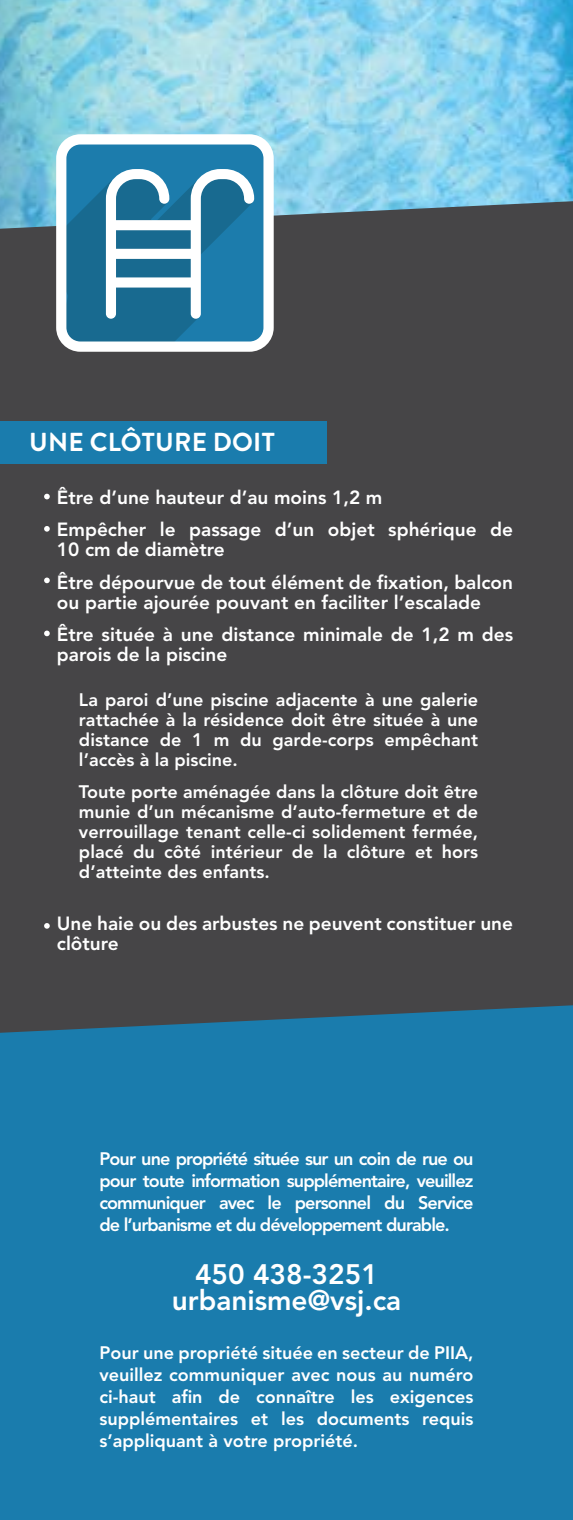
<style>
.page{position:relative;width:573px;height:1520px;background:#fff}
.page>*{position:absolute;margin:0;border:0;box-sizing:border-box;transform-origin:0 0}
.t1{font:800 28px/26px "Avenir LT Std";color:#fff;text-align:center}
.t2{font:700 26px "Brandon Grotesque";letter-spacing:.01em;color:#fff}
.t3{font:800 19px/32px "Avenir LT Std";color:#fff}
.t4{font:800 18px/22px "Avenir LT Std";color:#fff;text-align:justify}
</style>
<div class="page">
<div style="left:0;top:0;width:573px;height:1519px;background:#1a7cad"></div>
<img style="left:0;top:0;width:573px;height:201px">
<div style="left:0;top:201px;width:573px;height:831px;background:#464547"></div>
<svg style="left:56px;top:134px;width:218px;height:218px"></svg>
<svg style="left:63px;top:169px;width:191px;height:177px"></svg>
<svg style="left:44px;top:494px;width:6px;height:5px"></svg>
<svg style="left:44px;top:526px;width:6px;height:5px"></svg>
<svg style="left:44px;top:577px;width:6px;height:6px"></svg>
<svg style="left:44px;top:630px;width:6px;height:6px"></svg>
<svg style="left:44px;top:923px;width:6px;height:5px"></svg>
<div style="left:0;top:422px;width:327px;height:42px;background:#1a7cad"></div>
<h2 class="t2" style="left:29px;top:424px;width:247px">UNE CLÔTU RE DOIT</h2>
<p class="t3" style="left:57px;top:482px;width:457px">Être d’une hauteur d’au moins 1,2 m<br>Empêcher le passage d’un objet sphérique de</p>
<p class="t3" style="left:57px;top:534px;width:457px">10 cm de diamètre<br>Être dépourvue de tout élément de fixation, balcon</p>
<p class="t3" style="left:57px;top:586px;width:457px">ou partie ajourée pouvant en faciliter l’escalade<br>Être située à une distance minimale de 1,2 m des</p>
<p class="t3" style="left:57px;top:638px;width:172px">parois de la piscine</p>
<p class="t4" style="left:79px;top:690px;width:400px;line-height:20px">La paroi d’une piscine adjacente à une galerie rattachée à la résidence doit être située à une distance de 1 m du garde-corps empêchant l’accès à la piscine.</p>
<p class="t4" style="left:79px;top:782px;width:400px;line-height:20px">Toute porte aménagée dans la clôture doit être munie d’un mécanisme d’auto-fermeture et de verrouillage tenant celle-ci solidement fermée, placé du côté intérieur de la clôture et hors d’atteinte des enfants.</p>
<p class="t3" style="left:57px;top:913px;width:457px;line-height:20px">Une haie ou des arbustes ne peuvent constituer une clôture</p>
<p class="t4" style="left:99px;top:1147px;width:375px">Pour une propriété située sur un coin de rue ou pour toute information supplémentaire, veuillez communiquer avec le personnel du Service de l’urbanisme et du développement durable.</p>
<h1 class="t1" style="left:172px;top:1261px;width:231px">450 438-3251 urbanisme@vsj.ca</h1>
<p class="t4" style="left:99px;top:1341px;width:375px">Pour une propriété située en secteur de PIIA, veuillez communiquer avec nous au numéro ci-haut afin de connaître les exigences supplémentaires et les documents requis s’appliquant à votre propriété.</p>
</div>
